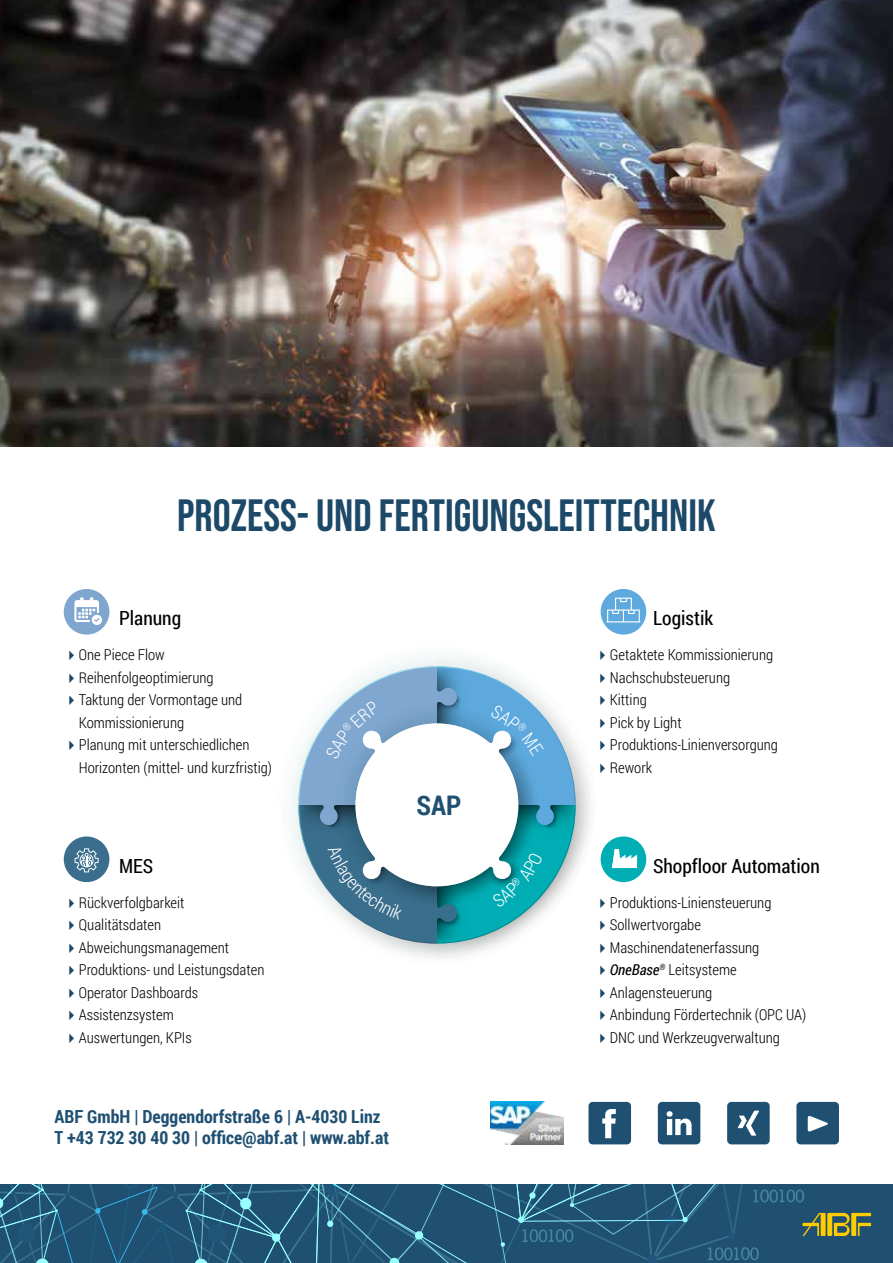
<style>
.page{position:relative;width:893px;height:1263px;background:#fff}
.page>*{position:absolute;margin:0;border:0;box-sizing:border-box;transform-origin:0 0}
.t1{font:45px "Bebas Neue";color:#1d4969}
.t2{font:700 27px "Roboto Condensed";color:#1f5072}
.t3{font:19.5px "Roboto Condensed";color:#000}
.t4{font:700 18px/21.6px "Roboto Condensed";color:#1f5072}
.t5{font:300 15px/22.5px "Roboto Condensed";color:#000}
.s1{color:#1d4969}
.s2{font-weight:400;font-style:italic}
</style>
<div class="page">
<div style="left:0;top:1185px;width:893px;height:78px;background:#1f5072"></div>
<div style="left:588px;top:1102px;width:43px;height:42px;background:#1f5072;border-radius:4px"></div>
<svg style="left:602px;top:1109px;width:14px;height:29px"></svg>
<div style="left:658px;top:1102px;width:42px;height:42px;background:#1f5072;border-radius:4px"></div>
<svg style="left:667px;top:1111px;width:25px;height:24px"></svg>
<div style="left:727px;top:1102px;width:43px;height:42px;background:#1f5072;border-radius:4px"></div>
<svg style="left:738px;top:1111px;width:21px;height:25px"></svg>
<div style="left:796px;top:1102px;width:43px;height:42px;background:#1f5072;border-radius:4px"></div>
<svg style="left:808px;top:1116px;width:20px;height:16px"></svg>
<img style="left:0;top:0;width:893px;height:446px">
<svg style="left:0;top:1185px;width:871px;height:78px"></svg>
<img style="left:491px;top:1102px;width:72px;height:42px">
<svg style="left:290px;top:657px;width:311px;height:301px"></svg>
<div style="left:64px;top:589px;width:45px;height:46px;background:#7fa6cf;border-radius:50%"></div>
<svg style="left:74px;top:598px;width:28px;height:27px"></svg>
<div style="left:64px;top:836px;width:45px;height:46px;background:#3a6e8c;border-radius:50%"></div>
<svg style="left:75px;top:848px;width:24px;height:24px"></svg>
<div style="left:601px;top:589px;width:45px;height:46px;background:#5ea9de;border-radius:50%"></div>
<svg style="left:606px;top:598px;width:34px;height:24px"></svg>
<div style="left:601px;top:836px;width:45px;height:46px;background:#00aeb4;border-radius:50%"></div>
<svg style="left:612px;top:849px;width:25px;height:19px"></svg>
<svg style="left:298px;top:666px;width:278px;height:278px"></svg>
<h1 class="t1" style="left:177px;top:490px;width:540px">PROZESS- UND FERTIGUNGSLEITTECHNIK</h1>
<h3 class="t3" style="left:119px;top:605px;width:64px">Planung</h3>
<h3 class="t3" style="left:653px;top:605px;width:62px">Logistik</h3>
<p class="t5" style="left:64px;top:643px;width:103px"><span class="s1">✔</span>One Piece Flow</p>
<p class="t5" style="left:64px;top:665px;width:151px"><span class="s1">✔</span>Reihenfolgeoptimierung</p>
<p class="t5" style="left:79px;top:688px;width:165px;text-indent:-15px"><span class="s1">✔</span>Taktung der Vormontage und<br>Kommissionierung</p>
<p class="t5" style="left:79px;top:733px;width:195px;text-indent:-15px"><span class="s1">✔</span>Planung mit unterschiedlichen<br>Horizonten (mittel- und kurzfristig)</p>
<p class="t5" style="left:595px;top:643px;width:180px"><span class="s1">✔</span>Getaktete Kommissionierung</p>
<p class="t5" style="left:595px;top:665px;width:137px"><span class="s1">✔</span>Nachschubsteuerung</p>
<p class="t5" style="left:595px;top:688px;width:54px"><span class="s1">✔</span>Kitting</p>
<p class="t5" style="left:595px;top:710px;width:88px"><span class="s1">✔</span>Pick by Light</p>
<p class="t5" style="left:595px;top:733px;width:185px"><span class="s1">✔</span>Produktions-Linienversorgung</p>
<p class="t5" style="left:595px;top:755px;width:59px"><span class="s1">✔</span>Rework</p>
<h2 class="t2" style="left:417px;top:786px;width:46px">SAP</h2>
<h3 class="t3" style="left:119px;top:852px;width:36px">MES</h3>
<h3 class="t3" style="left:653px;top:852px;width:168px">Shopfloor Automation</h3>
<p class="t5" style="left:64px;top:890px;width:122px"><span class="s1">✔</span>Rückverfolgbarkeit</p>
<p class="t5" style="left:64px;top:913px;width:99px"><span class="s1">✔</span>Qualitätsdaten</p>
<p class="t5" style="left:64px;top:935px;width:167px"><span class="s1">✔</span>Abweichungsmanagement</p>
<p class="t5" style="left:64px;top:958px;width:202px"><span class="s1">✔</span>Produktions- und Leistungsdaten</p>
<p class="t5" style="left:64px;top:980px;width:136px"><span class="s1">✔</span>Operator Dashboards</p>
<p class="t5" style="left:64px;top:1003px;width:112px"><span class="s1">✔</span>Assistenzsystem</p>
<p class="t5" style="left:64px;top:1025px;width:130px"><span class="s1">✔</span>Auswertungen, KPIs</p>
<p class="t5" style="left:595px;top:890px;width:178px"><span class="s1">✔</span>Produktions-Liniensteuerung</p>
<p class="t5" style="left:595px;top:913px;width:108px"><span class="s1">✔</span>Sollwertvorgabe</p>
<p class="t5" style="left:595px;top:935px;width:166px"><span class="s1">✔</span>Maschinendatenerfassung</p>
<p class="t5" style="left:595px;top:958px;width:143px"><span class="s1">✔</span><span class="s2">OneBase</span><sup>®</sup> Leitsysteme</p>
<p class="t5" style="left:595px;top:980px;width:119px"><span class="s1">✔</span>Anlagensteuerung</p>
<p class="t5" style="left:595px;top:1003px;width:213px"><span class="s1">✔</span>Anbindung Fördertechnik (OPC UA)</p>
<p class="t5" style="left:595px;top:1025px;width:187px"><span class="s1">✔</span>DNC und Werkzeugverwaltung</p>
<p class="t4" style="left:54px;top:1105px;width:336px">ABF GmbH | Deggendorfstraße 6 | A-4030 Linz<br>T +43 732 30 40 30 | office@abf.at | www.abf.at</p>
</div>
